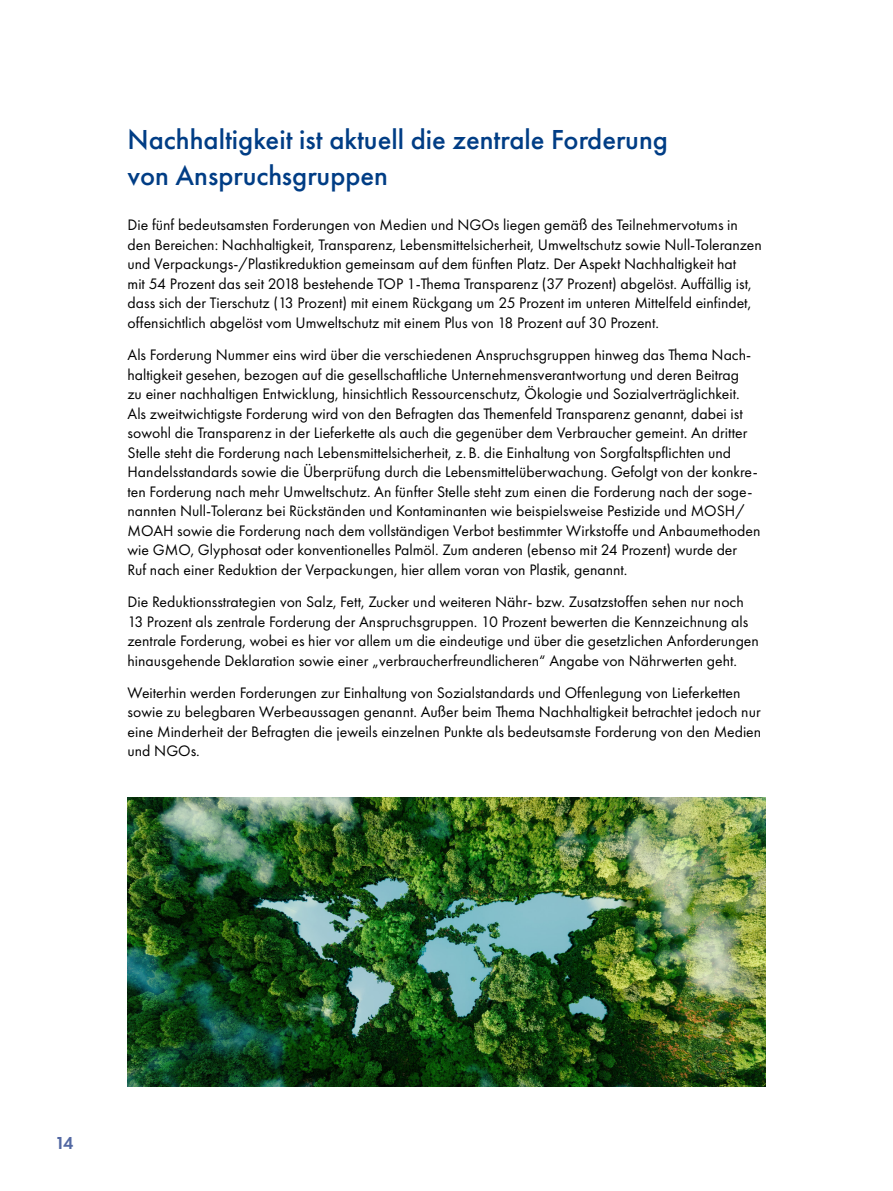
<style>
.page{position:relative;width:893px;height:1191px;background:#fff}
.page>*{position:absolute;margin:0;border:0;box-sizing:border-box;transform-origin:0 0}
.t1{font:500 28.5px/36px "Futura PT";color:#003d85}
.t2{font:600 18px "Futura PT";color:#5268a3}
.t3{font:15.75px/19.5px "Futura PT";color:#000}
</style>
<div class="page">
<img style="left:128px;top:797px;width:637px;height:289px">
<h1 class="t1" style="left:128px;top:122px;width:542px">Nachhaltigkeit ist aktuell die zentrale Forderung von Anspruchsgruppen</h1>
<p class="t3" style="left:128px;top:215px;width:636px">Die fünf bedeutsamsten Forderungen von Medien und NGOs liegen gemäß des Teilnehmervotums in den Bereichen: Nachhaltigkeit, Transparenz, Lebensmittelsicherheit, Umweltschutz sowie Null-Toleranzen und Verpackungs-/Plastikreduktion gemeinsam auf dem fünften Platz. Der Aspekt Nachhaltigkeit hat<br>mit 54 Prozent das seit 2018 bestehende TOP 1-Thema Transparenz (37 Prozent) abgelöst. Auffällig ist, dass sich der Tierschutz (13 Prozent) mit einem Rückgang um 25 Prozent im unteren Mittelfeld einfindet, offensichtlich abgelöst vom Umweltschutz mit einem Plus von 18 Prozent auf 30 Prozent.</p>
<p class="t3" style="left:128px;top:345px;width:634px">Als Forderung Nummer eins wird über die verschiedenen Anspruchsgruppen hinweg das Thema Nach&shy;haltigkeit gesehen, bezogen auf die gesellschaftliche Unternehmensverantwortung und deren Beitrag<br>zu einer nachhaltigen Entwicklung, hinsichtlich Ressourcenschutz, Ökologie und Sozialverträglichkeit.<br>Als zweitwichtigste Forderung wird von den Befragten das Themenfeld Transparenz genannt, dabei ist sowohl die Transparenz in der Lieferkette als auch die gegenüber dem Verbraucher gemeint. An dritter Stelle steht die Forderung nach Lebensmittelsicherheit, z.B. die Einhaltung von Sorgfaltspflichten und Handelsstandards sowie die Überprüfung durch die Lebensmittelüberwachung. Gefolgt von der konkre&shy;ten Forderung nach mehr Umweltschutz. An fünfter Stelle steht zum einen die Forderung nach der soge&shy;nannten Null-Toleranz bei Rückständen und Kontaminanten wie beispielsweise Pestizide und MOSH/ MOAH sowie die Forderung nach dem vollständigen Verbot bestimmter Wirkstoffe und Anbaumethoden wie GMO, Glyphosat oder konventionelles Palmöl. Zum anderen (ebenso mit 24 Prozent) wurde der<br>Ruf nach einer Reduktion der Verpackungen, hier allem voran von Plastik, genannt.</p>
<p class="t3" style="left:128px;top:592px;width:633px">Die Reduktionsstrategien von Salz, Fett, Zucker und weiteren Nähr- bzw. Zusatzstoffen sehen nur noch 13 Prozent als zentrale Forderung der Anspruchsgruppen. 10 Prozent bewerten die Kennzeichnung als zentrale Forderung, wobei es hier vor allem um die eindeutige und über die gesetzlichen Anforderungen hinausgehende Deklaration sowie einer „verbraucherfreundlicheren“ Angabe von Nährwerten geht.</p>
<p class="t3" style="left:128px;top:682px;width:635px">Weiterhin werden Forderungen zur Einhaltung von Sozialstandards und Offenlegung von Lieferketten sowie zu belegbaren Werbeaussagen genannt. Außer beim Thema Nachhaltigkeit betrachtet jedoch nur eine Minderheit der Befragten die jeweils einzelnen Punkte als bedeutsamste Forderung von den Medien und NGOs.</p>
<p class="t2" style="left:55px;top:1132px;width:20px">14</p>
</div>
